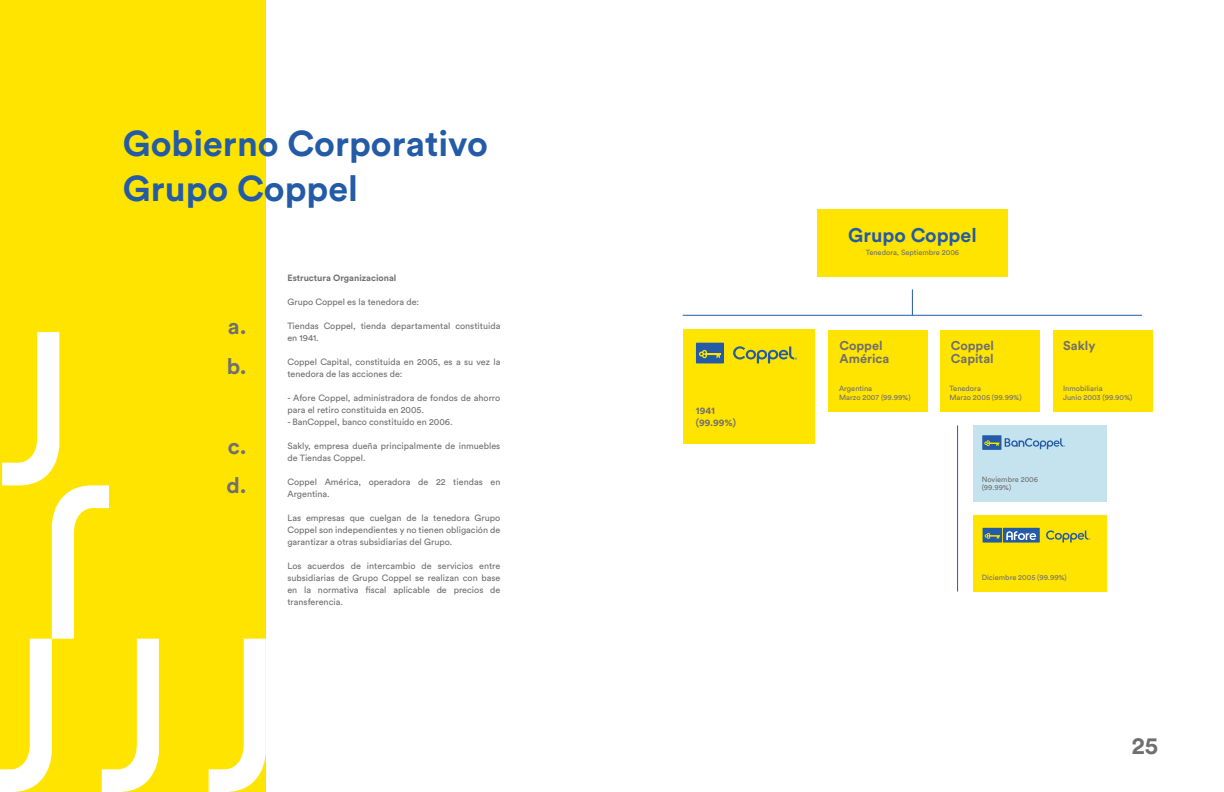
<style>
.page{position:relative;width:1224px;height:792px;background:#fff}
.page>*{position:absolute;margin:0;border:0;box-sizing:border-box;transform-origin:0 0}
.t1{font:700 35.7px/45.2px "Circular Std";color:#245ba7}
.t2{font:700 24px "Circular Std";color:#706f6f}
.t3{font:700 22px/40.1px "Circular Std";color:#706f6f}
.t4{font:700 19.5px "Circular Std";color:#245ba7}
.t5{font:700 12.7px/12.7px "Circular Std";color:#706f6f}
.t6{font:700 9.8px/11.5px "Circular Std";color:#706f6f}
.t7{font:9px/12px "Circular Std";color:#706f6f}
.t8{font:700 9px "Circular Std";color:#706f6f}
.t9{font:7.5px/8.8px "Circular Std";color:#706f6f}
</style>
<div class="page">
<div style="left:973px;top:515px;width:133px;height:77px;background:#ffe400"></div>
<div style="left:0;top:0;width:265px;height:792px;background:#ffe400"></div>
<svg style="left:0;top:332px;width:159px;height:460px"></svg>
<svg style="left:209px;top:639px;width:57px;height:153px"></svg>
<div style="left:817px;top:209px;width:191px;height:68px;background:#ffe400"></div>
<div style="left:828px;top:330px;width:100px;height:82px;background:#ffe400"></div>
<div style="left:683px;top:329px;width:131px;height:115px;background:#ffe400"></div>
<div style="left:940px;top:330px;width:100px;height:82px;background:#ffe400"></div>
<div style="left:1054px;top:330px;width:99px;height:82px;background:#ffe400"></div>
<div style="left:973px;top:425px;width:133px;height:77px;background:#c5e3ef"></div>
<div style="left:982px;top:435px;width:19px;height:15px;background:#245ba7"></div>
<svg style="left:984px;top:440px;width:15px;height:6px"></svg>
<svg style="left:1005px;top:438px;width:60px;height:11px"></svg>
<div style="left:983px;top:528px;width:19px;height:15px;background:#245ba7"></div>
<svg style="left:985px;top:533px;width:15px;height:6px"></svg>
<div style="left:1003px;top:528px;width:37px;height:15px;background:#245ba7"></div>
<svg style="left:1006px;top:531px;width:30px;height:9px"></svg>
<svg style="left:1046px;top:530px;width:44px;height:13px"></svg>
<hr style="left:683px;top:315px;width:459px;height:1px;background:#245ba7">
<svg style="left:912px;top:289px;width:1px;height:26px"></svg>
<hr style="left:957px;top:425px;width:1px;height:167px;background:#245ba7">
<svg style="left:733px;top:346px;width:64px;height:17px"></svg>
<svg style="left:696px;top:343px;width:28px;height:20px"></svg>
<h1 class="t1" style="left:123px;top:120px;width:367px">Gobierno Corporativo<br>Grupo Coppel</h1>
<h3 class="t3" style="left:227px;top:305px;width:21px">a. b.</h3>
<h3 class="t3" style="left:226px;top:426px;width:22px;line-height:39.4px">c. d.</h3>
<p class="t8" style="left:287px;top:272px;width:110px">Estructura Organizacional</p>
<p class="t7" style="left:287px;top:296px;width:133px">Grupo Coppel es la tenedora de:</p>
<p class="t7" style="left:287px;top:320px;width:214px">Tiendas Coppel, tienda departamental constituida en 1941.</p>
<p class="t7" style="left:287px;top:356px;width:214px">Coppel Capital, constituida en 2005, es a su vez la tenedora de las acciones de:</p>
<p class="t7" style="left:287px;top:392px;width:214px">- Afore Coppel, administradora de fondos de ahorro para el retiro constituida en 2005.</p>
<p class="t7" style="left:287px;top:416px;width:167px">- BanCoppel, banco constituido en 2006.</p>
<p class="t7" style="left:287px;top:440px;width:214px">Sakly, empresa dueña principalmente de inmuebles de Tiendas Coppel.</p>
<p class="t7" style="left:287px;top:476px;width:214px">Coppel América, operadora de 22 tiendas en<br>Argentina.</p>
<p class="t7" style="left:287px;top:512px;width:214px;text-align:justify">Las empresas que cuelgan de la tenedora Grupo Coppel son independientes y no tienen obligación de garantizar a otras subsidiarias del Grupo.</p>
<p class="t7" style="left:287px;top:560px;width:214px;text-align:justify">Los acuerdos de intercambio de servicios entre subsidiarias de Grupo Coppel se realizan con base en la normativa fiscal aplicable de precios de transferencia.</p>
<p class="t6" style="left:696px;top:405px;width:42px">1941 (99.99%)</p>
<h3 class="t4" style="left:848px;top:223px;width:130px">Grupo Coppel</h3>
<p class="t9" style="left:866px;top:248px;width:95px">Tenedora, Septiembre 2006</p>
<h3 class="t5" style="left:840px;top:339px;width:51px">Coppel<br>América</h3>
<p class="t9" style="left:839px;top:384px;width:73px">Argentina<br>Marzo 2007 (99.99%)</p>
<h3 class="t5" style="left:951px;top:339px;width:44px">Coppel<br>Capital</h3>
<h3 class="t5" style="left:1063px;top:339px;width:34px">Sakly</h3>
<p class="t9" style="left:1063px;top:384px;width:71px">Inmobiliaria<br>Junio 2003 (99.90%)</p>
<p class="t9" style="left:950px;top:384px;width:73px">Tenedora<br>Marzo 2005 (99.99%)</p>
<p class="t9" style="left:982px;top:474px;width:58px">Noviembre 2006 (99.99%)</p>
<p class="t9" style="left:982px;top:573px;width:87px">Diciembre 2005 (99.99%)</p>
<h2 class="t2" style="left:1132px;top:730px;width:28px">25</h2>
</div>
